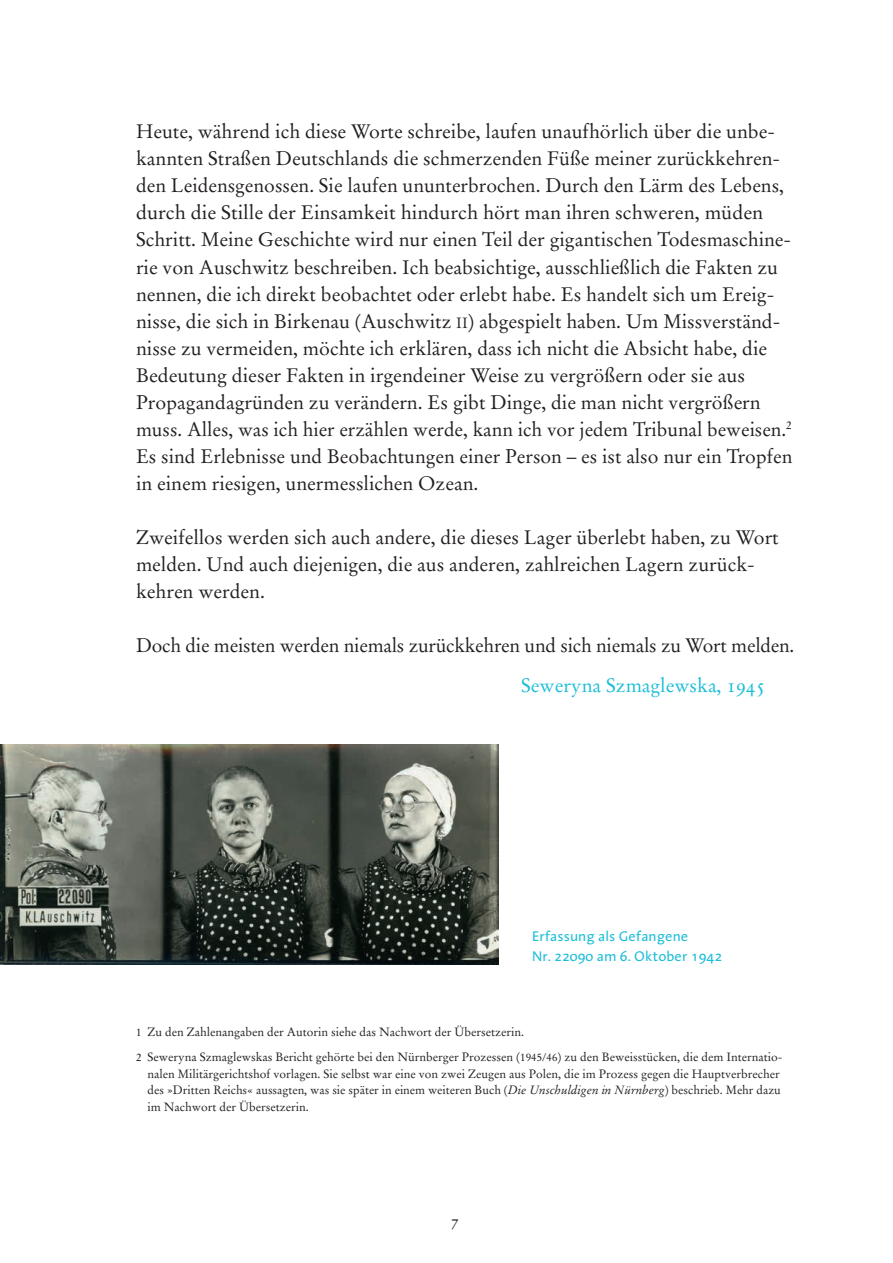
<style>
.page{position:relative;width:893px;height:1263px;background:#fff}
.page>*{position:absolute;margin:0;border:0;box-sizing:border-box;transform-origin:0 0}
.t1{font:19.5px/27px "Stempel Garamond LT Pro";color:#231f20}
.t2{font:19.5px "Stempel Garamond LT Pro";color:#1cbed7}
.t3{font:15px "Stempel Garamond LT Pro";color:#231f20}
.t4{font:14.25px/19.5px "Linotype Aroma";color:#1cbed7}
.t5{font:12px/16.6px "Stempel Garamond LT Pro";color:#231f20}
.s1{font-size:14.85px}
.s2{font-size:10.95px}
.s3{font-style:italic}
</style>
<div class="page">
<img style="left:0;top:744px;width:498px;height:221px">
<p class="t1" style="left:136px;top:118px;width:658px">Heute, während ich diese Worte schreibe, laufen unaufhörlich über die unbe&shy;kannten Straßen Deutschlands die schmerzenden Füße meiner zurückkehren&shy;den Leidensgenossen. Sie laufen ununterbrochen. Durch den Lärm des Lebens, durch die Stille der Einsamkeit hindurch hört man ihren schweren, müden Schritt. Meine Geschichte wird nur einen Teil der gigantischen Todesmaschine&shy;rie von Auschwitz beschreiben. Ich beabsichtige, ausschließlich die Fakten zu nennen, die ich direkt beobachtet oder erlebt habe. Es handelt sich um Ereig&shy;nisse, die sich in Birkenau (Auschwitz <span class="s1">II</span>) abgespielt haben. Um Missverständ&shy;nisse zu vermeiden, möchte ich erklären, dass ich nicht die Absicht habe, die Bedeutung dieser Fakten in irgendeiner Weise zu vergrößern oder sie aus Propagandagründen zu verändern. Es gibt Dinge, die man nicht vergrößern muss. Alles, was ich hier erzählen werde, kann ich vor jedem Tribunal beweisen.<sup>2<br></sup>Es sind Erlebnisse und Beobachtungen einer Person – es ist also nur ein Tropfen in einem riesigen, unermesslichen Ozean.</p>
<p class="t1" style="left:136px;top:523px;width:644px">Zweifellos werden sich auch andere, die dieses Lager überlebt haben, zu Wort melden. Und auch diejenigen, die aus anderen, zahlreichen Lagern zurück&shy;kehren werden.</p>
<p class="t1" style="left:136px;top:631px;width:660px">Doch die meisten werden niemals zurückkehren und sich niemals zu Wort melden.</p>
<p class="t2" style="left:521px;top:673px;width:246px">Seweryna Szmaglewska, 1945</p>
<p class="t4" style="left:532px;top:926px;width:192px">Erfassung als Gefangene<br>Nr. 22090 am 6. Oktober 1942</p>
<p class="t5" style="left:136px;top:1019px;width:648px;line-height:24.9px"><span class="s2">1</span> Zu den Zahlenangaben der Autorin siehe das Nachwort der Übersetzerin.<br><span class="s2">2</span> Seweryna Szmaglewskas Bericht gehörte bei den Nürnberger Prozessen (<span class="s2">1945/46</span>) zu den Beweisstücken, die dem Internatio-</p>
<p class="t5" style="left:148px;top:1065px;width:635px;text-align:justify">nalen Militärgerichtshof vorlagen. Sie selbst war eine von zwei Zeugen aus Polen, die im Prozess gegen die Hauptverbrecher des »Dritten Reichs« aussagten, was sie später in einem weiteren Buch (<span class="s3">Die Unschuldigen in Nürnberg</span>) beschrieb. Mehr dazu im Nachwort der Übersetzerin.</p>
<p class="t3" style="left:451px;top:1211px;width:9px">7</p>
</div>
